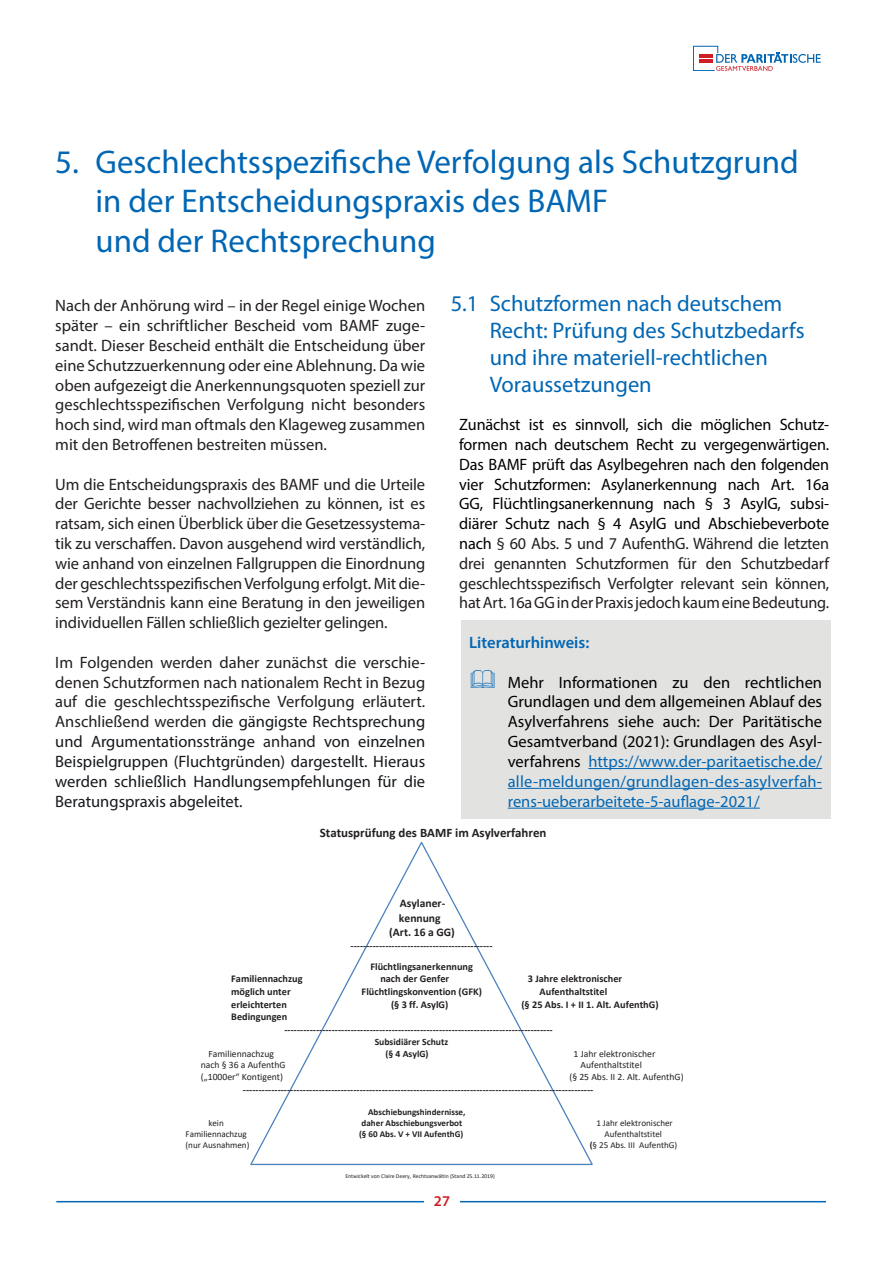
<style>
.page{position:relative;width:893px;height:1263px;background:#fff}
.page>*{position:absolute;margin:0;border:0;box-sizing:border-box;transform-origin:0 0}
.t1{font:33px/39.6px "Myriad Pro";color:#0166b3}
.t2{font:22.5px/27px "Myriad Pro";color:#0166b3}
.t3{font:16.5px/19.8px "Myriad Pro";letter-spacing:-.01em;color:#231f20;text-align:justify}
.t4{font:16.5px/19.8px "Myriad Pro";letter-spacing:-.005em;color:#000001;text-align:justify}
.t5{font:16.5px/19.8px "Myriad Pro";color:#15181c;text-align:justify}
.t6{font:600 16.5px "Myriad Pro";color:#0166b3}
.t7{font:600 15px "Myriad Pro";color:#d01e25}
.t8{font:700 12.9px "Calibri";color:#231f20}
.t9{font:700 11.55px/14.1px "Calibri";color:#231f20;text-align:center}
.t10{font:700 10.35px/21.3px "Calibri";color:#231f20;text-align:center}
.t11{font:9.6px "Calibri";color:#231f20}
.t12{font:700 9.6px "Calibri";color:#231f20}
.t13{font:9px "Calibri";color:#231f20}
.t14{font:700 9px "Calibri";color:#231f20}
.t15{font:5.85px "Calibri";color:#231f20}
.s1{color:#231f20}
.s2{color:#0166b3}
.s3{font-weight:700}
</style>
<div class="page">
<hr style="left:56px;top:1201px;width:770px;height:1px;background:#0166b3">
<div style="left:424px;top:1194px;width:36px;height:26px;background:#fff"></div>
<svg style="left:693px;top:46px;width:128px;height:25px"></svg>
<div style="left:461px;top:621px;width:370px;height:198px;background:#e2e2e1"></div>
<hr style="left:588px;top:768px;width:234px;height:1px;background:#0166b3">
<hr style="left:508px;top:788px;width:314px;height:1px;background:#0166b3">
<hr style="left:508px;top:808px;width:252px;height:1px;background:#0166b3">
<svg style="left:250px;top:841px;width:343px;height:325px"></svg>
<h1 class="t1" style="left:96px;top:141px;width:705px;text-indent:-40px">5. Geschlechtsspezifische Verfolgung als Schutzgrund in der Entscheidungspraxis des BAMF<br>und der Rechtsprechung</h1>
<h2 class="t2" style="left:490px;top:290px;width:316px;text-indent:-39px">5.1 Schutzformen nach deutschem<br>Recht: Prüfung des Schutzbedarfs und ihre materiell-rechtlichen<br>Voraussetzungen</h2>
<p class="t4" style="left:459px;top:415px;width:371px">Zunächst ist es sinnvoll, sich die möglichen Schutz&shy;formen nach deutschem Recht zu vergegenwärtigen.<br>Das BAMF prüft das Asylbegehren nach den folgenden vier Schutzformen: Asylanerkennung nach Art. 16a GG, Flüchtlingsanerkennung nach § 3 AsylG, subsi&shy;diärer Schutz nach § 4 AsylG und Abschiebeverbote nach <span class="s1">§ 60 Abs. 5 und 7 AufenthG. Während die letzten drei genannten Schutzformen für den Schutzbedarf geschlechtsspezifisch Verfolgter relevant sein können, hat Art. 16a GG in der Praxis jedoch kaum eine Bedeutung.</span></p>
<p class="t6" style="left:469px;top:632px;width:122px">Literaturhinweis:</p>
<p class="t4" style="left:508px;top:672px;width:316px">Mehr Informationen zu den rechtlichen Grundlagen und dem allgemeinen Ablauf des Asylverfahrens siehe auch: Der Paritätische Gesamtverband (2021): Grundlagen des Asyl&shy;verfahrens <span class="s2">https://www.der-paritaetische.de/ alle-meldungen/grundlagen-des-asylverfah&shy;rens-ueberarbeitete-5-auflage-2021/</span></p>
<p class="t8" style="left:320px;top:823px;width:228px">Statusprüfung des BAMF im Asylverfahren</p>
<p class="t3" style="left:55px;top:296px;width:371px">Nach der Anhörung wird – in der Regel einige Wochen später – ein schriftlicher Bescheid vom BAMF zuge&shy;sandt. Dieser Bescheid enthält die Entscheidung über eine Schutzzuerkennung oder eine Ablehnung. Da wie oben aufgezeigt die Anerkennungsquoten speziell zur geschlechtsspezifischen Verfolgung nicht besonders hoch sind, wird man oftmals den Klageweg zusammen mit den Betroffenen bestreiten müssen.</p>
<p class="t3" style="left:55px;top:474px;width:371px">Um die Entscheidungspraxis des BAMF und die Urteile der Gerichte besser nachvollziehen zu können, ist es ratsam, sich einen Überblick über die Gesetzessystema&shy;tik zu verschaffen. Davon ausgehend wird verständlich, wie anhand von einzelnen Fallgruppen die Einordnung der geschlechtsspezifischen Verfolgung erfolgt. Mit die&shy;sem Verständnis kann eine Beratung in den jeweiligen individuellen Fällen schließlich gezielter gelingen.</p>
<p class="t5" style="left:55px;top:652px;width:371px"><span class="s1">Im Folgenden werden daher zunächst die verschie&shy;denen Schutzformen nach nationalem Recht in Bezug auf die geschlechtsspezifische Verfolgung erläutert.<br>Anschließend werden</span> die gängigste Rechtsprechung und Argumentationsstränge <span class="s1">anhand</span> von einzelnen Beispielgruppen (Fluchtgründen) dargestellt. Hieraus werden schließlich Handlungsempfehlungen für die Beratungspraxis abgeleitet.</p>
<p class="t9" style="left:389px;top:896px;width:67px">Asylaner&shy;kennung (Art. 16 a GG)</p>
<p class="t10" style="left:350px;top:934px;width:144px">---------------------------------------------<br>Flüchtlingsanerkennung</p>
<p class="t10" style="left:231px;top:968px;width:73px">Familiennachzug</p>
<p class="t10" style="left:380px;top:968px;width:70px">nach der Genfer</p>
<p class="t10" style="left:528px;top:968px;width:96px">3 Jahre elektronischer</p>
<p class="t10" style="left:231px;top:981px;width:61px">möglich unter</p>
<p class="t10" style="left:362px;top:981px;width:122px">Flüchtlingskonvention (GFK)</p>
<p class="t10" style="left:540px;top:981px;width:69px">Aufenthaltstitel</p>
<p class="t10" style="left:231px;top:993px;width:57px">erleichterten</p>
<p class="t10" style="left:391px;top:993px;width:59px">(§ 3 ff. AsylG)</p>
<p class="t10" style="left:521px;top:993px;width:139px">(§ 25 Abs. I + II 1. Alt. AufenthG)</p>
<p class="t10" style="left:284px;top:1010px;width:270px;line-height:12.6px;text-align:left;text-indent:-53px">Bedingungen -------------------------------------------------------------------------------------</p>
<p class="t12" style="left:375px;top:1035px;width:75px">Subsidiärer Schutz</p>
<p class="t11" style="left:208px;top:1047px;width:67px">Familiennachzug</p>
<p class="t12" style="left:386px;top:1046px;width:44px">(§ 4 AsylG)</p>
<p class="t11" style="left:574px;top:1047px;width:83px">1 Jahr elektronischer</p>
<p class="t11" style="left:201px;top:1058px;width:86px">nach § 36 a AufenthG</p>
<p class="t11" style="left:580px;top:1058px;width:63px">Aufenthaltstitel</p>
<p class="t11" style="left:201px;top:1070px;width:84px">(„1000er“ Kontigent)</p>
<p class="t11" style="left:569px;top:1070px;width:116px">(§ 25 Abs. II 2. Alt. AufenthG)</p>
<p class="t10" style="left:243px;top:1078px;width:352px">---------------------------------------------------------------------------------------------------------------</p>
<p class="t14" style="left:368px;top:1106px;width:99px">Abschiebungshindernisse,</p>
<p class="t13" style="left:208px;top:1117px;width:17px">kein</p>
<p class="t14" style="left:362px;top:1117px;width:102px">daher Abschiebungsverbot</p>
<p class="t13" style="left:596px;top:1117px;width:78px">1 Jahr elektronischer</p>
<p class="t13" style="left:186px;top:1128px;width:63px">Familiennachzug</p>
<p class="t14" style="left:359px;top:1128px;width:106px">(§ 60 Abs. V + VII AufenthG)</p>
<p class="t13" style="left:604px;top:1128px;width:59px">Aufenthaltstitel</p>
<p class="t13" style="left:186px;top:1139px;width:65px">(nur Ausnahmen)</p>
<p class="t13" style="left:590px;top:1139px;width:89px"><span class="s3">(</span>§ 25 Abs. III AufenthG)</p>
<p class="t15" style="left:345px;top:1172px;width:151px">Entwickelt von Claire Deery, Rechtsanwältin (Stand 25.11.2019)</p>
<p class="t7" style="left:434px;top:1191px;width:18px">27</p>
</div>
